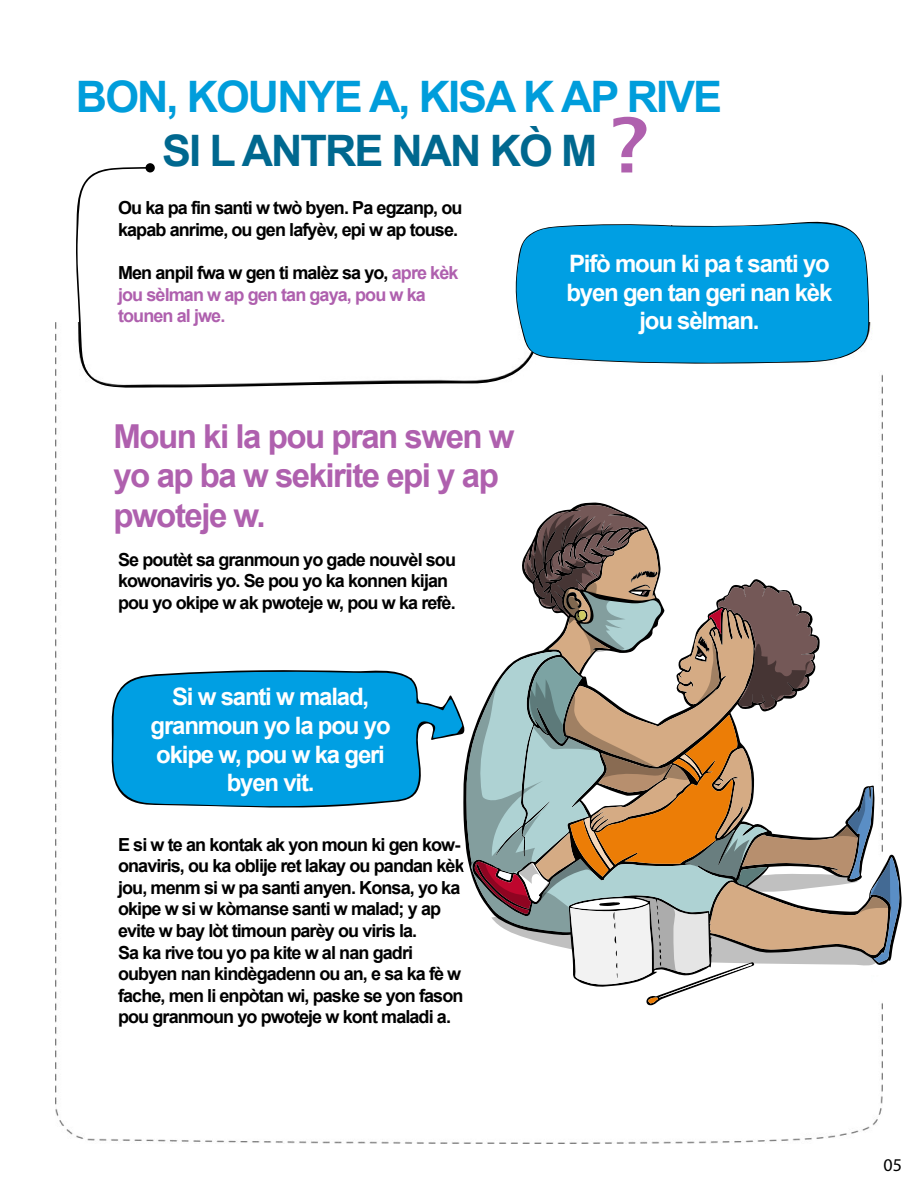
<style>
.page{position:relative;width:918px;height:1188px;background:#fff}
.page>*{position:absolute;margin:0;border:0;box-sizing:border-box;transform-origin:0 0}
.t1{font:700 43.35px "Arial";letter-spacing:-.045em;color:#009ddb}
.t2{font:700 43.35px "Arial";letter-spacing:-.045em;color:#00688f}
.t3{font:700 33px/39.6px "Arial";letter-spacing:-.045em;color:#af60ae}
.t4{font:700 24px/28.8px "Arial";letter-spacing:-.05em;color:#fff;text-align:center}
.t5{font:700 18px/21.6px "Arial";letter-spacing:-.05em;color:#000}
.t6{font:700 18px/21.6px "Arial";letter-spacing:-.05em;color:#af60ae}
.t7{font:18px "Myriad Pro";color:#000}
.s1{color:#000}
</style>
<div class="page">
<svg style="left:76px;top:167px;width:450px;height:221px"></svg>
<svg style="left:145px;top:163px;width:10px;height:10px"></svg>
<svg style="left:514px;top:218px;width:354px;height:146px;background:#19a6e2"></svg>
<svg style="left:613px;top:117px;width:33px;height:55px"></svg>
<svg style="left:111px;top:670px;width:352px;height:138px;background:#25a8e0"></svg>
<svg style="left:465px;top:505px;width:435px;height:500px"></svg>
<h1 class="t1" style="left:76px;top:69px;width:648px">BON, KOUNYE A, KISA K AP RIVE</h1>
<h1 class="t2" style="left:162px;top:122px;width:436px">SI L ANTRE NAN KÒ M</h1>
<p class="t5" style="left:118px;top:198px;width:346px">Ou ka pa fin santi w twò byen. Pa egzanp, ou kapab anrime, ou gen lafyèv, epi w ap touse.</p>
<p class="t6" style="left:118px;top:263px;width:342px"><span class="s1">Men anpil fwa w gen ti malèz sa yo,</span> apre kèk jou sèlman w ap gen tan gaya, pou w ka tounen al jwe.</p>
<h2 class="t3" style="left:113px;top:417px;width:403px">Moun ki la pou pran swen w yo ap ba w sekirite epi y ap pwoteje w.</h2>
<p class="t5" style="left:118px;top:549px;width:339px">Se poutèt sa granmoun yo gade nouvèl sou kowonaviris yo. Se pou yo ka konnen kijan pou yo okipe w ak pwoteje w, pou w ka refè.</p>
<h3 class="t4" style="left:151px;top:683px;width:242px">Si w santi w malad, granmoun yo la pou yo okipe w, pou w ka geri byen vit.</h3>
<p class="t5" style="left:118px;top:834px;width:348px">E si w te an kontak ak yon moun ki gen kow&shy;onaviris, ou ka oblije ret lakay ou pandan kèk jou, menm si w pa santi anyen. Konsa, yo ka okipe w si w kòmanse santi w malad; y ap evite w bay lòt timoun parèy ou viris la.<br>Sa ka rive tou yo pa kite w al nan gadri oubyen nan kindègadenn ou an, e sa ka fè w fache, men li enpòtan wi, paske se yon fason pou granmoun yo pwoteje w kont maladi a.</p>
<h3 class="t4" style="left:566px;top:250px;width:267px">Pifò moun ki pa t santi yo byen gen tan geri nan kèk jou sèlman.</h3>
<p class="t7" style="left:884px;top:1154px;width:20px">05</p>
</div>
